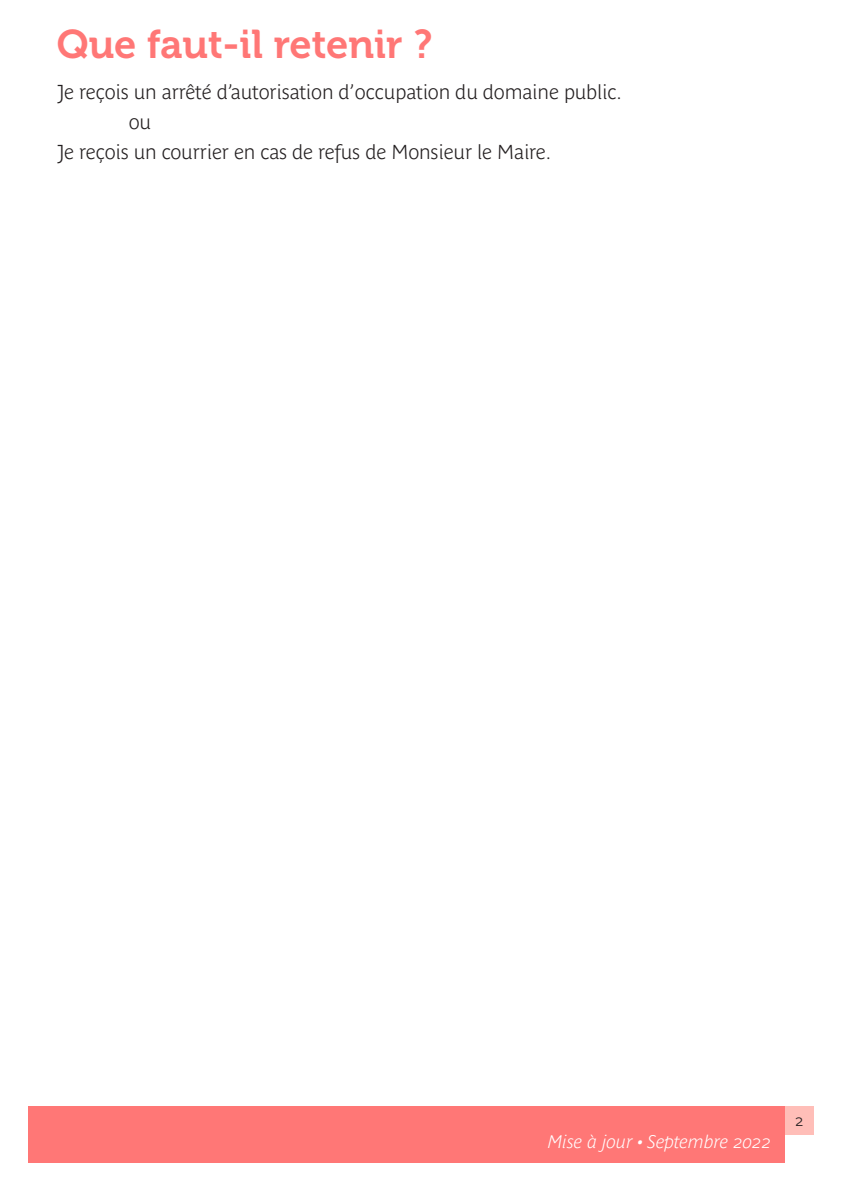
<style>
.page{position:relative;width:842px;height:1191px;background:#fff}
.page>*{position:absolute;margin:0;border:0;box-sizing:border-box;transform-origin:0 0}
.t1{font:40px "Museo 700";color:#ff7776}
.t2{font:700 20px "Parisine Plus Std Clair";letter-spacing:-.01em;color:#231f20}
.t3{font:italic 700 18px "Parisine Plus Std Clair";color:#fff}
.t4{font:700 16px "Parisine Plus Std Clair";color:#231f20}
</style>
<div class="page">
<div style="left:28px;top:1106px;width:757px;height:56px;background:#ff7776"></div>
<div style="left:785px;top:1106px;width:29px;height:28px;background:#ffbeb8"></div>
<h1 class="t1" style="left:57px;top:22px;width:377px">Que faut-il retenir ?</h1>
<p class="t2" style="left:57px;top:81px;width:567px">Je reçois un arrêté d’autorisation d’occupation du domaine public.</p>
<p class="t2" style="left:129px;top:111px;width:24px">ou</p>
<p class="t2" style="left:57px;top:140px;width:496px">Je reçois un courrier en cas de refus de Monsieur le Maire.</p>
<p class="t3" style="left:548px;top:1131px;width:225px">Mise à jour • Septembre 2022</p>
<p class="t4" style="left:795px;top:1111px;width:10px">2</p>
</div>
